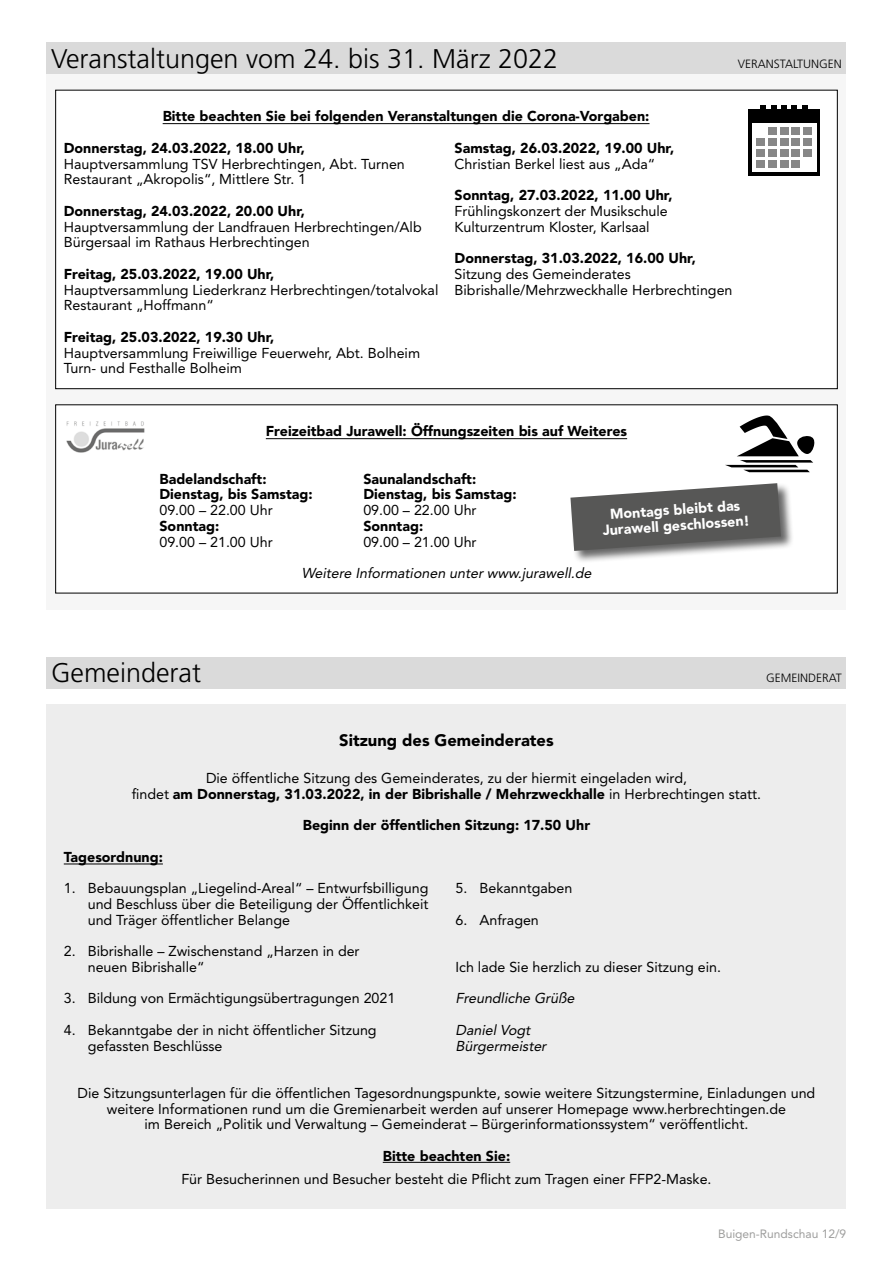
<style>
.page{position:relative;width:893px;height:1263px;background:#fff}
.page>*{position:absolute;margin:0;border:0;box-sizing:border-box;transform-origin:0 0}
.t1{font:300 27px "Frutiger";color:#000}
.t2{font:900 16.5px "Avenir";color:#000}
.t3{font:14.25px/15.8px "Avenir";color:#000}
.t4{font:900 14.25px/15.8px "Avenir";color:#000}
.t5{font:italic 14.25px/15.8px "Avenir";color:#000}
.t6{font:900 14.25px/15.8px "Avenir";color:#fff;text-align:center}
.t7{font:300 12px "Frutiger";color:#000}
.t8{font:12px "Avenir";color:#9d9d9c}
.s1{font-weight:900}
</style>
<div class="page">
<div style="left:47px;top:74px;width:799px;height:536px;background:#f6f6f6"></div>
<div style="left:47px;top:43px;width:799px;height:31px;background:#dadada"></div>
<div style="left:56px;top:90px;width:781px;height:299px;background:#fff"></div>
<div style="left:748px;top:109px;width:72px;height:67px;background:#000"></div>
<div style="left:752px;top:123px;width:64px;height:49px;background:#fff"></div>
<div style="left:768px;top:127px;width:9px;height:8px;background:#878787"></div>
<div style="left:779px;top:127px;width:9px;height:8px;background:#878787"></div>
<div style="left:791px;top:127px;width:9px;height:8px;background:#878787"></div>
<div style="left:803px;top:127px;width:9px;height:8px;background:#878787"></div>
<div style="left:756px;top:138px;width:9px;height:8px;background:#878787"></div>
<div style="left:768px;top:138px;width:9px;height:8px;background:#878787"></div>
<div style="left:779px;top:138px;width:9px;height:8px;background:#878787"></div>
<div style="left:791px;top:138px;width:9px;height:8px;background:#878787"></div>
<div style="left:803px;top:138px;width:9px;height:8px;background:#878787"></div>
<div style="left:756px;top:149px;width:9px;height:8px;background:#878787"></div>
<div style="left:768px;top:149px;width:9px;height:8px;background:#878787"></div>
<div style="left:779px;top:149px;width:9px;height:8px;background:#878787"></div>
<div style="left:791px;top:149px;width:9px;height:8px;background:#878787"></div>
<div style="left:803px;top:149px;width:9px;height:8px;background:#878787"></div>
<div style="left:756px;top:160px;width:9px;height:8px;background:#878787"></div>
<div style="left:768px;top:160px;width:9px;height:8px;background:#878787"></div>
<div style="left:779px;top:160px;width:9px;height:8px;background:#878787"></div>
<div style="left:791px;top:160px;width:9px;height:8px;background:#878787"></div>
<div style="left:760px;top:106px;width:6px;height:7px;background:#000"></div>
<div style="left:771px;top:106px;width:6px;height:7px;background:#000"></div>
<div style="left:781px;top:106px;width:6px;height:7px;background:#000"></div>
<div style="left:802px;top:106px;width:6px;height:7px;background:#000"></div>
<div style="left:791px;top:106px;width:6px;height:7px;background:#000"></div>
<hr style="left:163px;top:123px;width:486px;height:1px;background:#000">
<div style="left:56px;top:405px;width:781px;height:188px;background:#fff"></div>
<hr style="left:266px;top:438px;width:361px;height:1px;background:#000">
<img style="left:66px;top:421px;width:79px;height:32px">
<svg style="left:725px;top:415px;width:90px;height:57px"></svg>
<div style="left:570px;top:482px;width:224px;height:82px;background:#000;opacity:.6"></div>
<svg style="left:570px;top:483px;width:211px;height:68px;background:#717171"></svg>
<div style="left:47px;top:657px;width:799px;height:32px;background:#dadada"></div>
<div style="left:47px;top:704px;width:799px;height:504px;background:#ededed"></div>
<hr style="left:64px;top:864px;width:99px;height:1px;background:#000">
<hr style="left:383px;top:1162px;width:127px;height:1px;background:#000">
<h1 class="t1" style="left:51px;top:43px;width:509px">Veranstaltungen vom 24. bis 31. März 2022</h1>
<p class="t7" style="left:738px;top:57px;width:106px">VERANSTALTUNGEN</p>
<p class="t4" style="left:163px;top:108px;width:488px">Bitte beachten Sie bei folgenden Veranstaltungen die Corona-Vorgaben:</p>
<p class="t4" style="left:64px;top:140px;width:243px">Donnerstag, 24.03.2022, 18.00 Uhr,</p>
<p class="t3" style="left:64px;top:156px;width:343px">Hauptversammlung TSV Herbrechtingen, Abt. Turnen<br>Restaurant „Akropolis“, Mittlere Str. 1</p>
<p class="t4" style="left:64px;top:203px;width:243px">Donnerstag, 24.03.2022, 20.00 Uhr,</p>
<p class="t3" style="left:64px;top:219px;width:359px">Hauptversammlung der Landfrauen Herbrechtingen/Alb<br>Bürgersaal im Rathaus Herbrechtingen</p>
<p class="t4" style="left:64px;top:266px;width:212px">Freitag, 25.03.2022, 19.00 Uhr,</p>
<p class="t3" style="left:64px;top:282px;width:376px">Hauptversammlung Liederkranz Herbrechtingen/totalvokal<br>Restaurant „Hoffmann“</p>
<p class="t4" style="left:64px;top:329px;width:212px">Freitag, 25.03.2022, 19.30 Uhr,</p>
<p class="t3" style="left:64px;top:345px;width:358px">Hauptversammlung Freiwillige Feuerwehr, Abt. Bolheim<br>Turn- und Festhalle Bolheim</p>
<p class="t4" style="left:455px;top:140px;width:221px">Samstag, 26.03.2022, 19.00 Uhr,</p>
<p class="t3" style="left:455px;top:156px;width:202px">Christian Berkel liest aus „Ada“</p>
<p class="t4" style="left:455px;top:187px;width:220px">Sonntag, 27.03.2022, 11.00 Uhr,</p>
<p class="t3" style="left:455px;top:203px;width:215px">Frühlingskonzert der Musikschule<br>Kulturzentrum Kloster, Karlsaal</p>
<p class="t4" style="left:455px;top:250px;width:243px">Donnerstag, 31.03.2022, 16.00 Uhr,</p>
<p class="t3" style="left:455px;top:266px;width:279px">Sitzung des Gemeinderates<br>Bibrishalle/Mehrzweckhalle Herbrechtingen</p>
<p class="t4" style="left:266px;top:423px;width:363px">Freizeitbad Jurawell: Öffnungszeiten bis auf Weiteres</p>
<p class="t4" style="left:159px;top:471px;width:155px">Badelandschaft:<br>Dienstag, bis Samstag:</p>
<p class="t3" style="left:159px;top:502px;width:115px">09.00 – 22.00 Uhr</p>
<p class="t4" style="left:159px;top:518px;width:61px">Sonntag:</p>
<p class="t3" style="left:159px;top:534px;width:115px">09.00 – 21.00 Uhr</p>
<p class="t4" style="left:363px;top:471px;width:155px">Saunalandschaft:<br>Dienstag, bis Samstag:</p>
<p class="t3" style="left:363px;top:502px;width:115px">09.00 – 22.00 Uhr</p>
<p class="t4" style="left:363px;top:518px;width:61px">Sonntag:</p>
<p class="t3" style="left:363px;top:534px;width:115px">09.00 – 21.00 Uhr</p>
<p class="t5" style="left:301px;top:565px;width:294px">Weitere Informationen unter www.jurawell.de</p>
<p class="t6" style="left:601px;top:507px;width:149px;rotate:-4deg">Montags bleibt das<br>Jurawell geschlossen!</p>
<h1 class="t1" style="left:51px;top:658px;width:151px">Gemeinderat</h1>
<p class="t7" style="left:766px;top:671px;width:77px">GEMEINDERAT</p>
<p class="t2" style="left:339px;top:730px;width:216px">Sitzung des Gemeinderates</p>
<p class="t3" style="left:132px;top:770px;width:631px;text-align:center">Die öffentliche Sitzung des Gemeinderates, zu der hiermit eingeladen wird,<br>findet <span class="s1">am Donnerstag, 31.03.2022, in der Bibrishalle / Mehrzweckhalle</span> in Herbrechtingen statt.</p>
<p class="t4" style="left:303px;top:817px;width:289px">Beginn der öffentlichen Sitzung: 17.50 Uhr</p>
<p class="t4" style="left:64px;top:849px;width:101px">Tagesordnung:</p>
<p class="t3" style="left:88px;top:880px;width:342px;text-align:justify;text-indent:-24px">1. Bebauungsplan „Liegelind-Areal“ – Entwurfsbilligung und Beschluss über die Beteiligung der Öffentlichkeit und Träger öffentlicher Belange</p>
<p class="t3" style="left:88px;top:943px;width:273px;text-indent:-24px">2. Bibrishalle – Zwischenstand „Harzen in der neuen Bibrishalle“</p>
<p class="t3" style="left:64px;top:990px;width:333px">3. Bildung von Ermächtigungsübertragungen 2021</p>
<p class="t3" style="left:88px;top:1022px;width:290px;text-indent:-24px">4. Bekanntgabe der in nicht öffentlicher Sitzung gefassten Beschlüsse</p>
<p class="t3" style="left:455px;top:880px;width:118px">5. Bekanntgaben</p>
<p class="t3" style="left:455px;top:912px;width:85px">6. Anfragen</p>
<p class="t3" style="left:455px;top:959px;width:267px">Ich lade Sie herzlich zu dieser Sitzung ein.</p>
<p class="t5" style="left:455px;top:990px;width:124px">Freundliche Grüße</p>
<p class="t5" style="left:455px;top:1022px;width:95px">Daniel Vogt<br>Bürgermeister</p>
<p class="t3" style="left:78px;top:1085px;width:739px;text-align:center">Die Sitzungsunterlagen für die öffentlichen Tagesordnungspunkte, sowie weitere Sitzungstermine, Einladungen und weitere Informationen rund um die Gremienarbeit werden auf unserer Homepage www.herbrechtingen.de<br>im Bereich „Politik und Verwaltung – Gemeinderat – Bürgerinformationssystem“ veröffentlicht.</p>
<p class="t4" style="left:383px;top:1148px;width:129px">Bitte beachten Sie:</p>
<p class="t3" style="left:181px;top:1171px;width:532px">Für Besucherinnen und Besucher besteht die Pflicht zum Tragen einer FFP2-Maske.</p>
<p class="t8" style="left:718px;top:1227px;width:130px">Buigen-Rundschau 12/9</p>
</div>
